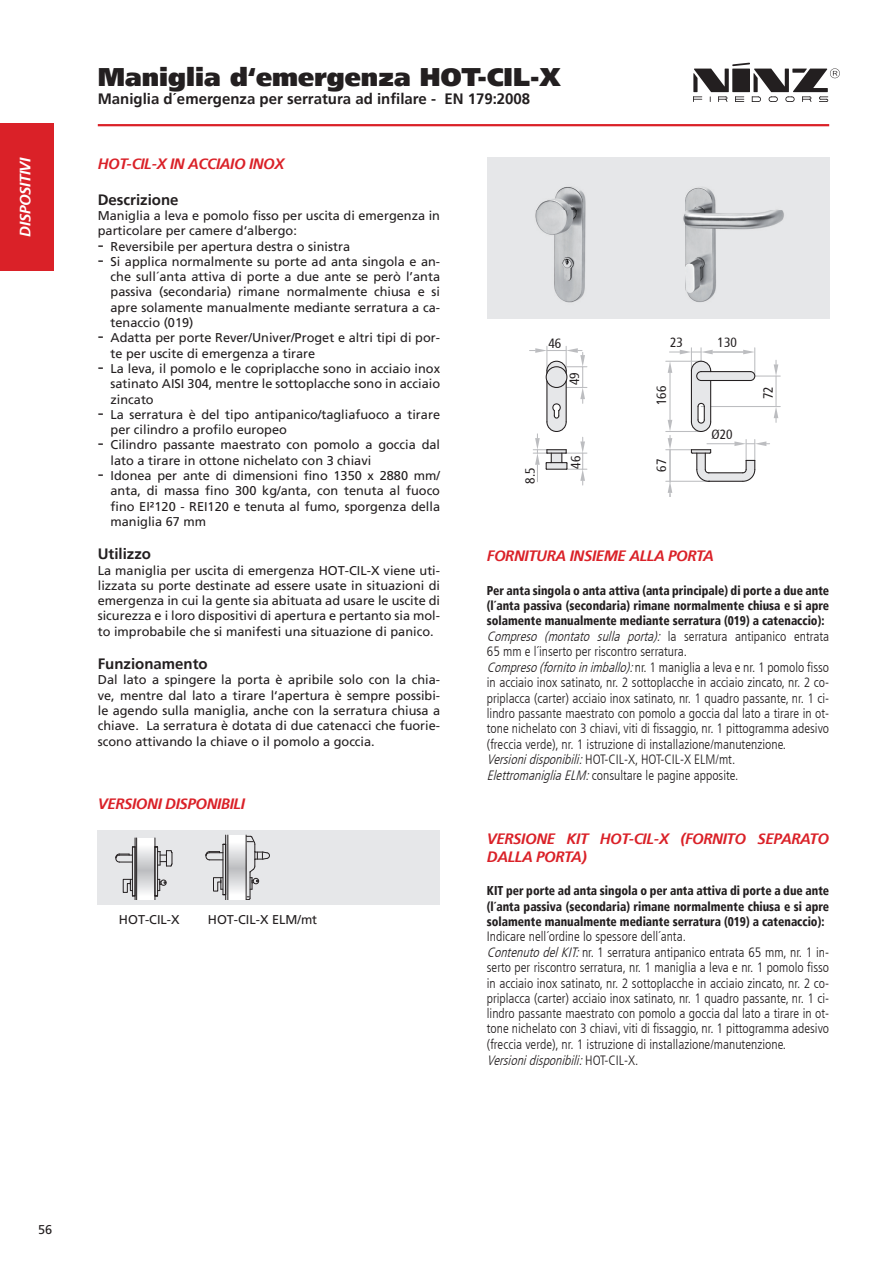
<style>
.page{position:relative;width:893px;height:1263px;background:#fff}
.page>*{position:absolute;margin:0;border:0;box-sizing:border-box;transform-origin:0 0}
.t1{font:900 25.5px "Frutiger";color:#231f20}
.t2{font:italic 700 15px/18px "Frutiger";letter-spacing:-.025em;color:#da2128}
.t3{font:700 15px "Frutiger";color:#231f20}
.t4{font:italic 700 15px "Frutiger";letter-spacing:-.025em;color:#fff}
.t5{font:300 condensed 13.5px/15.5px "Frutiger LT Com";color:#231f20}
.t6{font:condensed 13.35px "Frutiger";color:#231f20}
.t7{font:12.75px/15.3px "Frutiger";color:#231f20;text-align:justify}
.t8{font:900 condensed 12.75px/15.3px "Frutiger LT";color:#231f20;text-align:justify;scale:.92 1}
.s1{font-size:18px}
.s2{font-style:italic}
</style>
<div class="page">
<div style="left:98px;top:830px;width:342px;height:74px;background:#e6e7e9"></div>
<svg style="left:137px;top:838px;width:18px;height:62px"></svg>
<hr style="left:155px;top:838px;width:1px;height:62px;background:#231f20">
<hr style="left:136px;top:838px;width:1px;height:62px;background:#231f20">
<hr style="left:135px;top:838px;width:1px;height:62px;background:#231f20">
<svg style="left:116px;top:846px;width:20px;height:50px"></svg>
<svg style="left:154px;top:846px;width:19px;height:50px"></svg>
<svg style="left:228px;top:835px;width:18px;height:65px"></svg>
<hr style="left:227px;top:835px;width:1px;height:65px;background:#231f20">
<hr style="left:225px;top:835px;width:1px;height:65px;background:#231f20">
<svg style="left:206px;top:844px;width:19px;height:51px"></svg>
<hr style="left:246px;top:835px;width:1px;height:65px;background:#231f20">
<svg style="left:246px;top:836px;width:23px;height:64px"></svg>
<div style="left:487px;top:157px;width:342px;height:161px;background:#e6e7e9"></div>
<img style="left:535px;top:186px;width:249px;height:117px">
<hr style="left:701px;top:406px;width:79px;height:1px;background:#bcbdc0">
<hr style="left:753px;top:375px;width:27px;height:2px;background:#bcbdc0">
<svg style="left:666px;top:348px;width:112px;height:148px"></svg>
<svg style="left:530px;top:346px;width:57px;height:139px"></svg>
<div style="left:0;top:124px;width:54px;height:147px;background:#da2128"></div>
<hr style="left:98px;top:124px;width:731px;height:2px;background:#da2128">
<svg style="left:693px;top:63px;width:147px;height:39px"></svg>
<p class="t4" style="left:17px;top:237px;width:81px;rotate:-90deg">DISPOSITIVI</p>
<h1 class="t1" style="left:98px;top:62px;width:464px">Maniglia d‘emergenza HOT-CIL-X</h1>
<p class="t3" style="left:98px;top:90px;width:434px">Maniglia d´emergenza per serratura ad infilare - EN 179:2008</p>
<p class="t2" style="left:98px;top:154px;width:188px">HOT-CIL-X IN ACCIAIO INOX</p>
<p class="t3" style="left:98px;top:191px;width:82px">Descrizione</p>
<p class="t7" style="left:98px;top:208px;width:344px">Maniglia a leva e pomolo fisso per uscita di emergenza in particolare per camere d‘albergo:</p>
<p class="t7" style="left:98px;top:238px;width:254px"><span class="s1">-</span> Reversibile per apertura destra o sinistra</p>
<p class="t7" style="left:111px;top:254px;width:331px;text-indent:-13px"><span class="s1">-</span> Si applica normalmente su porte ad anta singola e an&shy;che sull´anta attiva di porte a due ante se però l’anta passiva (secondaria) rimane normalmente chiusa e si apre solamente manualmente mediante serratura a ca&shy;tenaccio (019)</p>
<p class="t7" style="left:111px;top:330px;width:331px;text-indent:-13px"><span class="s1">-</span> Adatta per porte Rever/Univer/Proget e altri tipi di por&shy;te per uscite di emergenza a tirare</p>
<p class="t7" style="left:111px;top:361px;width:331px;text-indent:-13px"><span class="s1">-</span> La leva, il pomolo e le copriplacche sono in acciaio inox satinato AISI 304, mentre le sottoplacche sono in acciaio zincato</p>
<p class="t7" style="left:111px;top:407px;width:331px;text-indent:-13px"><span class="s1">-</span> La serratura è del tipo antipanico/tagliafuoco a tirare per cilindro a profilo europeo</p>
<p class="t7" style="left:111px;top:437px;width:331px;text-indent:-13px"><span class="s1">-</span> Cilindro passante maestrato con pomolo a goccia dal lato a tirare in ottone nichelato con 3 chiavi</p>
<p class="t7" style="left:111px;top:468px;width:331px;text-indent:-13px"><span class="s1">-</span> Idonea per ante di dimensioni fino 1350 x 2880 mm/ anta, di massa fino 300 kg/anta, con tenuta al fuoco fino EI²120 - REI120 e tenuta al fumo, sporgenza della maniglia 67 mm</p>
<p class="t3" style="left:98px;top:545px;width:55px">Utilizzo</p>
<p class="t7" style="left:98px;top:562px;width:344px">La maniglia per uscita di emergenza HOT-CIL-X viene uti&shy;lizzata su porte destinate ad essere usate in situazioni di emergenza in cui la gente sia abituata ad usare le uscite di sicurezza e i loro dispositivi di apertura e pertanto sia mol&shy;to improbabile che si manifesti una situazione di panico.</p>
<p class="t3" style="left:98px;top:655px;width:112px">Funzionamento</p>
<p class="t7" style="left:98px;top:672px;width:344px">Dal lato a spingere la porta è apribile solo con la chia&shy;ve, mentre dal lato a tirare l‘apertura è sempre possibi&shy;le agendo sulla maniglia, anche con la serratura chiusa a chiave. La serratura è dotata di due catenacci che fuorie&shy;scono attivando la chiave o il pomolo a goccia.</p>
<p class="t2" style="left:98px;top:795px;width:149px">VERSIONI DISPONIBILI</p>
<p class="t7" style="left:119px;top:912px;width:62px">HOT-CIL-X</p>
<p class="t7" style="left:208px;top:912px;width:111px">HOT-CIL-X ELM/mt</p>
<p class="t6" style="left:522px;top:484px;width:18px;rotate:-90deg">8.5</p>
<p class="t6" style="left:548px;top:335px;width:14px">46</p>
<p class="t6" style="left:670px;top:335px;width:14px">23</p>
<p class="t6" style="left:718px;top:335px;width:21px">130</p>
<p class="t6" style="left:567px;top:385px;width:14px;rotate:-90deg">49</p>
<p class="t6" style="left:654px;top:405px;width:21px;rotate:-90deg">166</p>
<p class="t6" style="left:568px;top:469px;width:14px;rotate:-90deg">46</p>
<p class="t6" style="left:654px;top:472px;width:14px;rotate:-90deg">67</p>
<p class="t6" style="left:712px;top:427px;width:23px">Ø20</p>
<p class="t6" style="left:760px;top:399px;width:14px;rotate:-90deg">72</p>
<p class="t2" style="left:487px;top:547px;width:229px">FORNITURA INSIEME ALLA PORTA</p>
<p class="t8" style="left:487px;top:582px;width:374px">Per anta singola o anta attiva (anta principale) di porte a due ante (l´anta passiva (secondaria) rimane normalmente chiusa e si apre solamente manualmente mediante serratura (019) a catenaccio):</p>
<p class="t5" style="left:487px;top:629px;width:344px"><span class="s2">Compreso (montato sulla porta):</span> la serratura antipanico entrata 65 mm e l´inserto per riscontro serratura.<br><span class="s2">Compreso(fornitoinimballo):</span>n r. 1 m a n i g l i a a l e va e n r. 1 p o m o l o fis s o in acciaio inox satinato, nr. 2 sottoplacche in acciaio zincato, nr. 2 co&shy;priplacca (carter) acciaio inox satinato, nr. 1 quadro passante, nr. 1 ci&shy;lindro passante maestrato con pomolo a goccia dal lato a tirare in ot&shy;tone nichelato con 3 chiavi, viti di fissaggio, nr. 1 pittogramma adesivo (freccia verde), nr. 1 istruzione di installazione/manutenzione.<br><span class="s2">Versionidisponibili:</span>HOT-CIL-X, HOT-CIL-X ELM/mt.<br><span class="s2">ElettromanigliaELM:</span>consultare le pagine apposite.</p>
<p class="t2" style="left:487px;top:830px;width:344px">VERSIONE KIT HOT-CIL-X (FORNITO SEPARATO<br>DALLA PORTA)</p>
<p class="t8" style="left:487px;top:883px;width:374px">KIT per porte ad anta singola o per anta attiva di porte a due ante (l´anta passiva (secondaria) rimane normalmente chiusa e si apre solamente manualmente mediante serratura (019) a catenaccio):</p>
<p class="t5" style="left:487px;top:929px;width:344px">Indicare nell´ordine lo spessore dell´anta.<br><span class="s2">ContenutodelKIT:</span>nr. 1 serratura antipanico entrata 65 mm, nr. 1 in&shy;serto per riscontro serratura, nr. 1 maniglia a leva e nr. 1 pomolo fisso in acciaio inox satinato, nr. 2 sottoplacche in acciaio zincato, nr. 2 co&shy;priplacca (carter) acciaio inox satinato, nr. 1 quadro passante, nr. 1 ci&shy;lindro passante maestrato con pomolo a goccia dal lato a tirare in ot&shy;tone nichelato con 3 chiavi, viti di fissaggio, nr. 1 pittogramma adesivo (freccia verde), nr. 1 istruzione di installazione/manutenzione.<br><span class="s2">Versionidisponibili:</span>H O T- C I L - X .</p>
<p class="t7" style="left:38px;top:1222px;width:16px">56</p>
</div>
